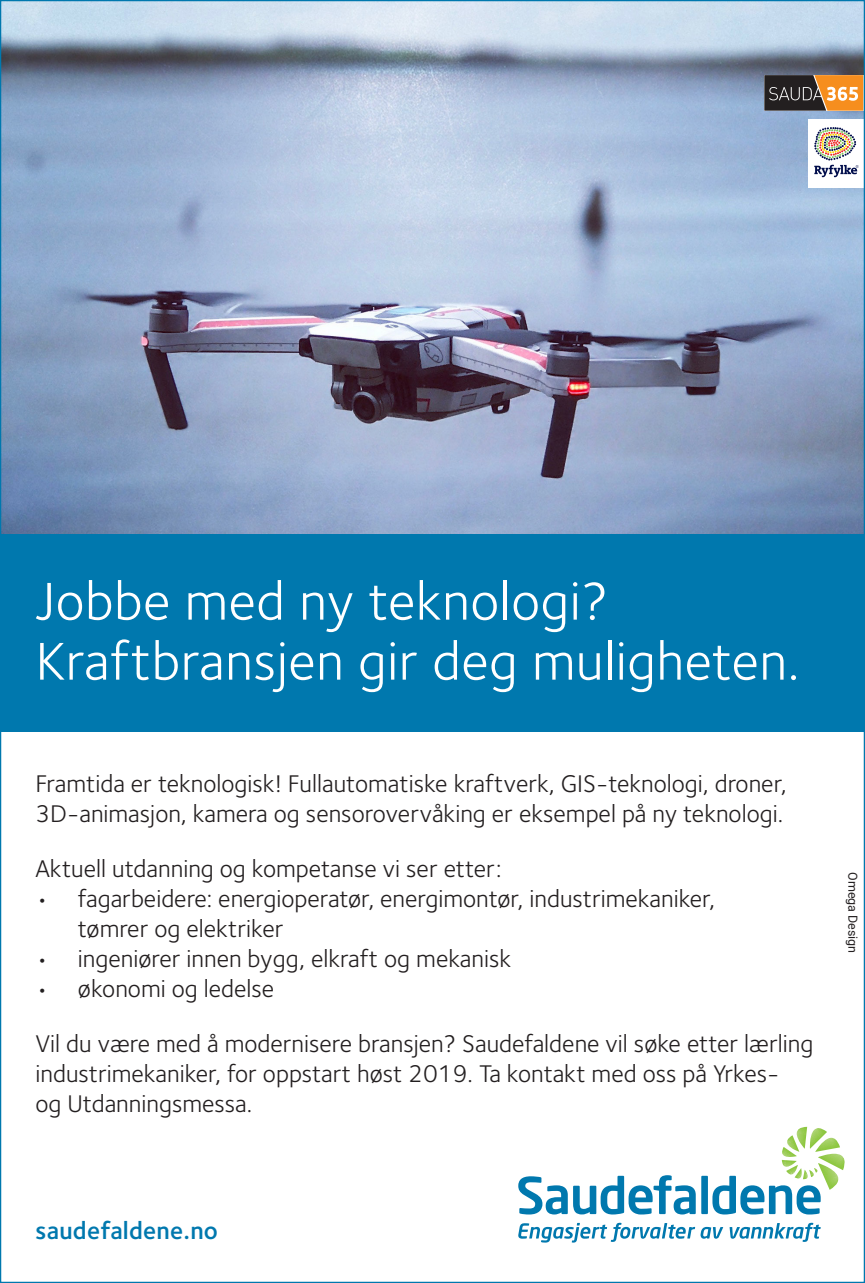
<style>
.page{position:relative;width:865px;height:1283px;background:#fff}
.page>*{position:absolute;margin:0;border:0;box-sizing:border-box;transform-origin:0 0}
.infopress_placed_ad{font:55px/60px "Foundry Sterling";letter-spacing:.01em;color:#fff}
.infopress_placed_ad-2{font:25px/30px "Foundry Sterling";color:#231f20}
.infopress_placed_ad-3{font:600 25px "Foundry Sterling";letter-spacing:.01em;color:#0078ae}
.infopress_placed_ad-4{font:12.5px "Roboto";color:#231f20}
</style>
<div class="page">
<div style="left:0;top:534px;width:865px;height:198px;background:#0078ae"></div>
<img style="left:2px;top:2px;width:861px;height:532px">
<svg style="left:518px;top:1175px;width:177px;height:39px"></svg>
<div style="left:701px;top:1176px;width:7px;height:38px;background:#0078ae"></div>
<svg style="left:712px;top:1127px;width:132px;height:87px"></svg>
<svg style="left:518px;top:1222px;width:205px;height:20px"></svg>
<svg style="left:729px;top:1222px;width:91px;height:20px"></svg>
<svg style="left:764px;top:75px;width:99px;height:36px"></svg>
<div style="left:808px;top:119px;width:55px;height:68px;background:#fff"></div>
<svg style="left:814px;top:127px;width:44px;height:50px"></svg>
<p class="infopress_placed_ad" style="left:35px;top:571px;width:765px">Jobbe med ny teknologi?<br>Kraftbransjen gir deg muligheten.</p>
<p class="infopress_placed_ad-2" style="left:35px;top:769px;width:752px">Framtida er teknologisk! Fullautomatiske kraftverk, GIS-teknologi, droner,<br>3D-animasjon, kamera og sensorovervåking er eksempel på ny teknologi.</p>
<p class="infopress_placed_ad-2" style="left:35px;top:854px;width:467px">Aktuell utdanning og kompetanse vi ser etter:</p>
<p class="infopress_placed_ad-2" style="left:78px;top:884px;width:638px;text-indent:-42px">• fagarbeidere: energioperatør, energimontør, industrimekaniker, tømrer og elektriker</p>
<p class="infopress_placed_ad-2" style="left:35px;top:944px;width:477px">• ingeniører innen bygg, elkraft og mekanisk</p>
<p class="infopress_placed_ad-2" style="left:35px;top:974px;width:240px">• økonomi og ledelse</p>
<p class="infopress_placed_ad-2" style="left:35px;top:1029px;width:779px">Vil du være med å modernisere bransjen? Saudefaldene vil søke etter lærling industrimekaniker, for oppstart høst 2019. Ta kontakt med oss på Yrkes-<br>og Utdanningsmessa.</p>
<p class="infopress_placed_ad-4" style="left:861px;top:872px;width:83px;rotate:90deg">Omega Design</p>
<p class="infopress_placed_ad-3" style="left:35px;top:1215px;width:184px">saudefaldene.no</p>
</div>
